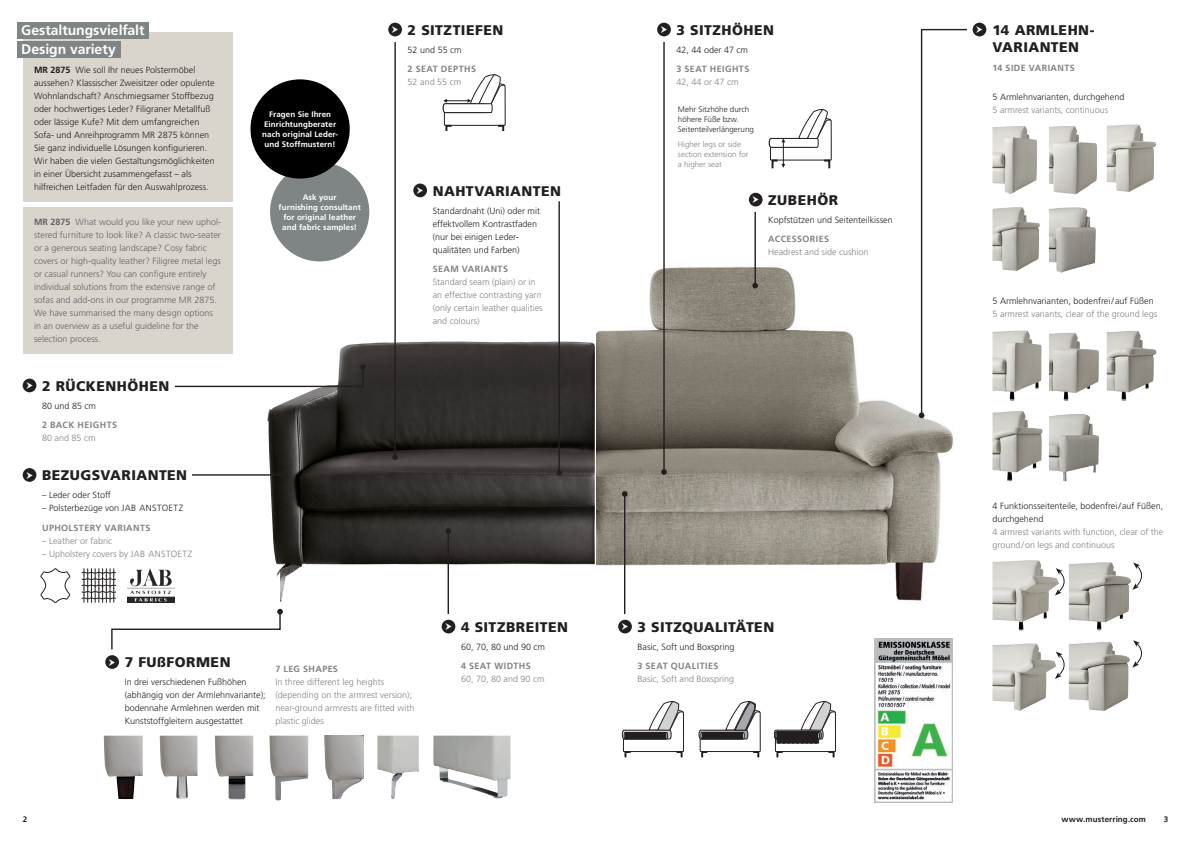
<style>
.page{position:relative;width:1191px;height:842px;background:#fff}
.page>*{position:absolute;margin:0;border:0;box-sizing:border-box;transform-origin:0 0}
.t1{font:900 14px/16.8px "Frutiger LT Std";letter-spacing:.03em;color:#231f20}
.t2{font:700 14px/18.4px "Frutiger LT Std";letter-spacing:-.005em;color:#fff}
.t3{font:300 9px/13px "Frutiger LT Std";color:#231f20}
.t4{font:300 9px/13px "Frutiger LT Std";color:#808285}
.t5{font:300 9px/13px "Frutiger LT Std";color:#636366}
.t6{font:700 9px "Frutiger LT Std";letter-spacing:.045em;color:#808285}
.t7{font:700 8px/10px "Frutiger LT Std";letter-spacing:.01em;color:#fff;text-align:center}
.t8{font:300 8px/10px "Frutiger LT Std";color:#231f20}
.t9{font:300 8px/10px "Frutiger LT Std";color:#808285}
.t10{font:700 8px "Frutiger LT Std";letter-spacing:.015em;color:#231f20}
.s1{font-weight:700}
.s2{font-size:13.4px}
</style>
<div class="page">
<img style="left:267px;top:341px;width:328px;height:261px">
<img style="left:269px;top:736px;width:39px;height:64px">
<img style="left:104px;top:736px;width:39px;height:63px">
<img style="left:324px;top:736px;width:39px;height:64px">
<img style="left:433px;top:736px;width:77px;height:62px">
<img style="left:377px;top:736px;width:42px;height:63px">
<img style="left:215px;top:736px;width:38px;height:63px">
<img style="left:160px;top:736px;width:37px;height:63px">
<img style="left:597px;top:244px;width:357px;height:362px">
<img style="left:992px;top:126px;width:45px;height:67px">
<img style="left:1106px;top:124px;width:50px;height:68px">
<img style="left:1049px;top:126px;width:48px;height:68px">
<img style="left:1049px;top:207px;width:46px;height:65px">
<img style="left:992px;top:207px;width:48px;height:64px">
<img style="left:992px;top:330px;width:49px;height:71px">
<img style="left:1106px;top:331px;width:50px;height:70px">
<img style="left:1049px;top:333px;width:50px;height:68px">
<img style="left:992px;top:411px;width:50px;height:70px">
<img style="left:1049px;top:414px;width:50px;height:67px">
<img style="left:992px;top:560px;width:62px;height:71px">
<img style="left:992px;top:643px;width:62px;height:68px">
<img style="left:1068px;top:562px;width:63px;height:68px">
<img style="left:1068px;top:642px;width:61px;height:69px">
<svg style="left:621px;top:701px;width:62px;height:56px"></svg>
<svg style="left:698px;top:701px;width:138px;height:56px"></svg>
<svg style="left:768px;top:109px;width:63px;height:59px"></svg>
<svg style="left:443px;top:74px;width:63px;height:57px"></svg>
<img style="left:874px;top:639px;width:78px;height:163px">
<svg style="left:111px;top:609px;width:172px;height:41px"></svg>
<hr style="left:447px;top:531px;width:2px;height:83px;background:#231f20">
<svg style="left:445px;top:528px;width:6px;height:6px"></svg>
<hr style="left:558px;top:201px;width:2px;height:272px;background:#231f20">
<svg style="left:556px;top:470px;width:6px;height:6px"></svg>
<hr style="left:394px;top:42px;width:2px;height:415px;background:#231f20">
<svg style="left:392px;top:454px;width:6px;height:6px"></svg>
<hr style="left:624px;top:494px;width:1px;height:120px;background:#231f20">
<svg style="left:622px;top:491px;width:5px;height:6px"></svg>
<hr style="left:663px;top:42px;width:1px;height:430px;background:#231f20">
<svg style="left:661px;top:469px;width:6px;height:6px"></svg>
<hr style="left:754px;top:212px;width:2px;height:74px;background:#231f20">
<svg style="left:752px;top:283px;width:6px;height:5px"></svg>
<svg style="left:918px;top:28px;width:49px;height:390px"></svg>
<svg style="left:40px;top:568px;width:30px;height:35px"></svg>
<svg style="left:82px;top:568px;width:34px;height:35px"></svg>
<img style="left:127px;top:568px;width:48px;height:35px">
<svg style="left:1054px;top:568px;width:16px;height:28px"></svg>
<svg style="left:1132px;top:562px;width:10px;height:28px"></svg>
<svg style="left:1054px;top:651px;width:16px;height:28px"></svg>
<svg style="left:1132px;top:640px;width:10px;height:28px"></svg>
<div style="left:23px;top:379px;width:13px;height:13px;background:#231f20;border-radius:50%"></div>
<div style="left:441px;top:620px;width:14px;height:13px;background:#231f20;border-radius:50%"></div>
<div style="left:105px;top:655px;width:14px;height:14px;background:#231f20;border-radius:50%"></div>
<div style="left:23px;top:468px;width:13px;height:14px;background:#231f20;border-radius:50%"></div>
<div style="left:749px;top:193px;width:13px;height:13px;background:#231f20;border-radius:50%"></div>
<div style="left:618px;top:620px;width:14px;height:13px;background:#231f20;border-radius:50%"></div>
<div style="left:972px;top:23px;width:14px;height:13px;background:#231f20;border-radius:50%"></div>
<div style="left:413px;top:184px;width:14px;height:13px;background:#231f20;border-radius:50%"></div>
<div style="left:657px;top:23px;width:14px;height:13px;background:#231f20;border-radius:50%"></div>
<div style="left:388px;top:23px;width:14px;height:13px;background:#231f20;border-radius:50%"></div>
<div style="left:23px;top:33px;width:209px;height:169px;background:#d9d4cc"></div>
<div style="left:23px;top:207px;width:209px;height:147px;background:#d9d4cc"></div>
<div style="left:17px;top:23px;width:132px;height:16px;background:#7f8485"></div>
<div style="left:17px;top:41px;width:103px;height:16px;background:#7f8485"></div>
<div style="left:270px;top:162px;width:99px;height:99px;background:#7f8485;border-radius:50%"></div>
<div style="left:250px;top:79px;width:100px;height:100px;background:#000001;border-radius:50%"></div>
<svg style="left:174px;top:364px;width:192px;height:24px"></svg>
<hr style="left:192px;top:474px;width:93px;height:2px;background:#231f20">
<svg style="left:282px;top:472px;width:5px;height:6px"></svg>
<h1 class="t2" style="left:21px;top:21px;width:125px">Gestaltungsvielfalt<br>Design variety</h1>
<p class="t3" style="left:34px;top:64px;width:182px"><span class="s1">MR 2875</span> Wie soll Ihr neues Polstermöbel aussehen? Klassischer Zweisitzer oder opulente Wohnlandschaft? Anschmiegsamer Stoffbezug oder hochwertiges Leder? Filigraner Metallfuß oder lässige Kufe? Mit dem umfangreichen Sofa- und Anreihprogramm MR 2875 können Sie ganz individuelle Lösungen konfigurieren.<br>Wir haben die vielen Gestaltungsmöglichkeiten in einer Übersicht zusammengefasst – als hilfreichen Leitfaden für den Auswahlprozess.</p>
<p class="t5" style="left:34px;top:216px;width:189px"><span class="s1">MR 2875</span> What would you like your new uphol&shy;stered furniture to look like? A classic two-seater or a generous seating landscape? Cosy fabric covers or high-quality leather? Filigree metal legs or casual runners? You can configure entirely individual solutions from the extensive range of sofas and add-ons in our programme MR 2875.<br>We have summarised the many design options in an overview as a useful guideline for the selection process.</p>
<h1 class="t1" style="left:42px;top:377px;width:129px">2 RÜCKENHÖHEN</h1>
<p class="t3" style="left:42px;top:399px;width:56px">80 und 85 cm</p>
<p class="t6" style="left:42px;top:420px;width:77px">2 BACK HEIGHTS</p>
<p class="t4" style="left:42px;top:432px;width:55px">80 and 85 cm</p>
<h1 class="t1" style="left:42px;top:467px;width:147px">BEZUGSVARIANTEN</h1>
<p class="t3" style="left:42px;top:489px;width:70px">– Leder oder Stoff</p>
<p class="t3" style="left:42px;top:502px;width:143px">– Polsterbezüge von JAB ANSTOETZ</p>
<p class="t6" style="left:42px;top:522px;width:110px">UPHOLSTERY VARIANTS</p>
<p class="t4" style="left:42px;top:534px;width:71px">– Leather or fabric</p>
<p class="t4" style="left:42px;top:547px;width:152px">– Upholstery covers by JAB ANSTOETZ</p>
<p class="t7" style="left:262px;top:109px;width:77px">Fragen Sie Ihren<br>Einrichtungberater nach original Leder&shy;und Stoffmustern!</p>
<p class="t7" style="left:278px;top:192px;width:84px">Ask your<br>furnishing consultant for original leather and fabric samples!</p>
<h1 class="t1" style="left:408px;top:21px;width:97px">2 SITZTIEFEN</h1>
<p class="t3" style="left:408px;top:43px;width:56px">52 und 55 cm</p>
<p class="t6" style="left:408px;top:64px;width:70px">2 SEAT DEPTHS</p>
<p class="t4" style="left:408px;top:76px;width:55px">52 and 55 cm</p>
<h1 class="t1" style="left:433px;top:182px;width:130px">NAHTVARIANTEN</h1>
<p class="t3" style="left:433px;top:204px;width:109px">Standardnaht (Uni) oder mit effektvollem Kontrastfaden (nur bei einigen Leder&shy;qualitäten und Farben)</p>
<p class="t6" style="left:433px;top:264px;width:77px">SEAM VARIANTS</p>
<p class="t4" style="left:433px;top:276px;width:111px">Standard seam (plain) or in an effective contrasting yarn (only certain leather qualities and colours)</p>
<h1 class="t1" style="left:125px;top:654px;width:107px">7 FU<span class="s2">ß</span>FORMEN</h1>
<p class="t3" style="left:125px;top:676px;width:143px">In drei verschiedenen Fußhöhen (abhängig von der Armlehnvariante); bodennahe Armlehnen werden mit Kunststoffgleitern ausgestattet</p>
<p class="t6" style="left:275px;top:664px;width:64px">7 LEG SHAPES</p>
<p class="t4" style="left:275px;top:676px;width:141px">In three different leg heights (depending on the armrest version); near-ground armrests are fitted with plastic glides</p>
<h1 class="t1" style="left:461px;top:618px;width:108px">4 SITZBREITEN</h1>
<p class="t3" style="left:461px;top:640px;width:86px">60, 70, 80 und 90 cm</p>
<p class="t6" style="left:461px;top:661px;width:71px">4 SEAT WIDTHS</p>
<p class="t4" style="left:461px;top:673px;width:85px">60, 70, 80 and 90 cm</p>
<h1 class="t1" style="left:676px;top:21px;width:99px">3 SITZHÖHEN</h1>
<p class="t3" style="left:676px;top:43px;width:73px">42, 44 oder 47 cm</p>
<p class="t6" style="left:676px;top:64px;width:74px">3 SEAT HEIGHTS</p>
<p class="t4" style="left:676px;top:76px;width:64px">42, 44 or 47 cm</p>
<p class="t8" style="left:678px;top:105px;width:77px">Mehr Sitzhöhe durch höhere Füße bzw.<br>Seitenteilverlängerung</p>
<p class="t9" style="left:678px;top:140px;width:72px">Higher legs or side section extension for a higher seat</p>
<h1 class="t1" style="left:768px;top:192px;width:71px">ZUBEHÖR</h1>
<p class="t3" style="left:768px;top:213px;width:126px">Kopfstützen und Seitenteilkissen</p>
<p class="t6" style="left:768px;top:234px;width:62px">ACCESSORIES</p>
<p class="t4" style="left:768px;top:246px;width:102px">Headrest and side cushion</p>
<h1 class="t1" style="left:637px;top:618px;width:138px">3 SITZQUALITÄTEN</h1>
<p class="t3" style="left:637px;top:640px;width:99px">Basic, Soft und Boxspring</p>
<p class="t6" style="left:637px;top:661px;width:82px">3 SEAT QUALITIES</p>
<p class="t4" style="left:637px;top:673px;width:98px">Basic, Soft and Boxspring</p>
<h1 class="t1" style="left:992px;top:21px;width:104px">14 ARMLEHN-<br>VARIANTEN</h1>
<p class="t6" style="left:992px;top:63px;width:84px">14 SIDE VARIANTS</p>
<p class="t3" style="left:992px;top:91px;width:133px">5 Armlehnvarianten, durchgehend</p>
<p class="t4" style="left:992px;top:104px;width:117px">5 armrest variants, continuous</p>
<p class="t3" style="left:992px;top:295px;width:163px">5 Armlehnvarianten, bodenfrei/ auf Füßen</p>
<p class="t4" style="left:992px;top:308px;width:166px">5 armrest variants, clear of the ground legs</p>
<p class="t3" style="left:992px;top:500px;width:172px">4 Funktionsseitenteile, bodenfrei/auf Füßen, durchgehend</p>
<p class="t4" style="left:992px;top:526px;width:172px">4 armrest variants with function, clear of the ground/on legs and continuous</p>
<p class="t10" style="left:23px;top:815px;width:6px">2</p>
<p class="t10" style="left:1061px;top:815px;width:86px">www.musterring.com</p>
<p class="t10" style="left:1163px;top:815px;width:6px">3</p>
</div>
